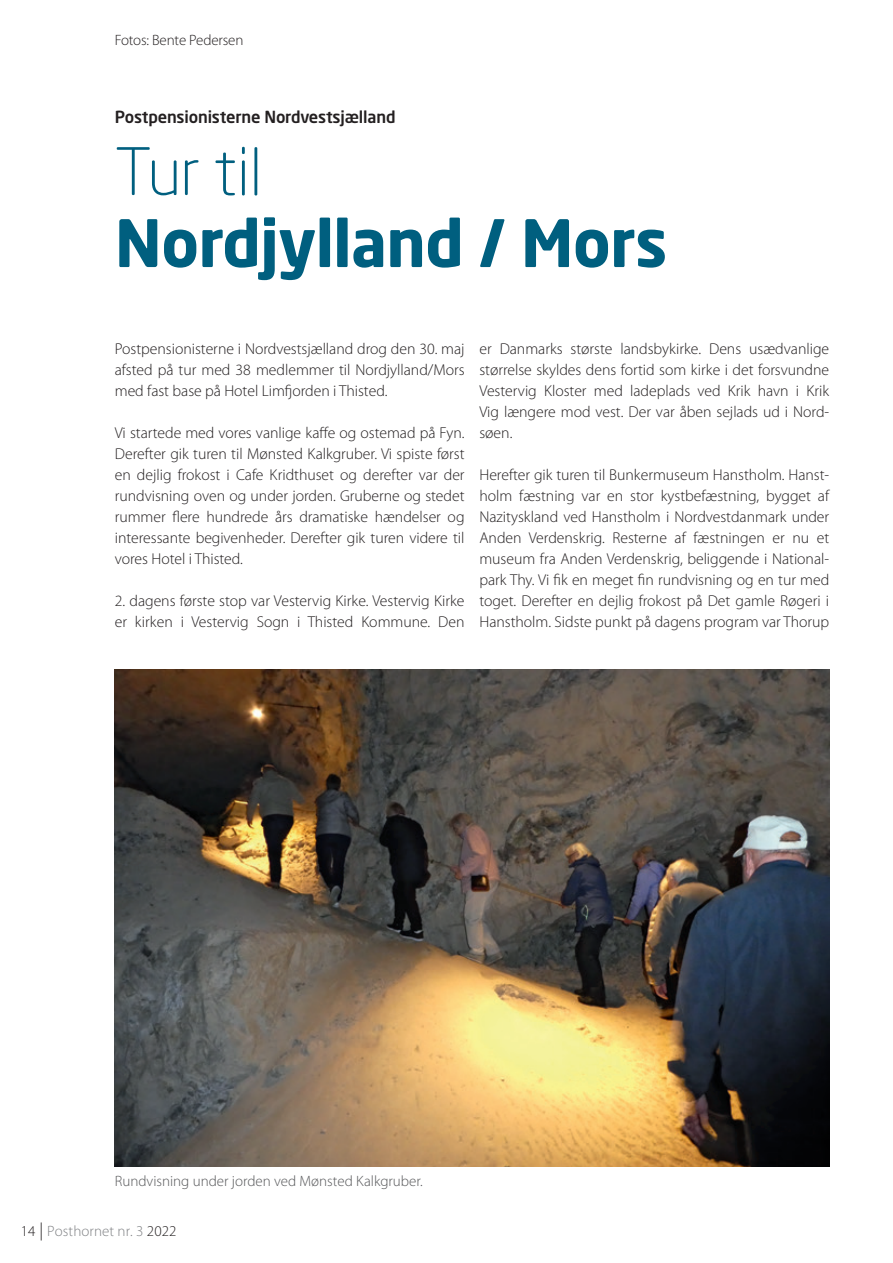
<style>
.page{position:relative;width:893px;height:1263px;background:#fff}
.page>*{position:absolute;margin:0;border:0;box-sizing:border-box;transform-origin:0 0}
.t1{font:700 64.5px "Neo Sans Pro";letter-spacing:-.01em;color:#005f7f}
.t2{font:300 64.5px "Neo Sans Pro";letter-spacing:-.01em;color:#005f7f}
.t3{font:500 16.5px "Neo Sans Pro";letter-spacing:-.01em;color:#231f20}
.t4{font:300 15.75px/21px "Myriad Pro";color:#231f20;text-align:justify}
.t5{font:300 15px "Myriad Pro";color:#57585a}
.t6{font:300 15px "Myriad Pro";letter-spacing:.005em;color:#808285}
.t7{font:300 15px "Myriad Pro";letter-spacing:-.01em;color:#231f20}
.s1{color:#231f20}
.s2{font-size:18px;color:#231f20}
</style>
<div class="page">
<img style="left:115px;top:669px;width:714px;height:498px">
<p class="t7" style="left:115px;top:32px;width:130px">Fotos: Bente Pedersen</p>
<p class="t3" style="left:115px;top:107px;width:282px">Postpensionisterne Nordvestsjælland</p>
<h1 class="t2" style="left:115px;top:133px;width:149px">Tur til</h1>
<h1 class="t1" style="left:115px;top:202px;width:554px">Nordjylland / Mors</h1>
<p class="t4" style="left:115px;top:339px;width:351px">Postpensionisterne i Nordvestsjælland drog den 30. maj afsted på tur med 38 medlemmer til Nordjylland/Mors med fast base på Hotel Limfjorden i Thisted.</p>
<p class="t4" style="left:115px;top:423px;width:351px">Vi startede med vores vanlige kaffe og ostemad på Fyn.<br>Derefter gik turen til Mønsted Kalkgruber. Vi spiste først en dejlig frokost i Cafe Kridthuset og derefter var der rundvisning oven og under jorden. Gruberne og stedet rummer flere hundrede års dramatiske hændelser og interessante begivenheder. Derefter gik turen videre til vores Hotel i Thisted.</p>
<p class="t4" style="left:115px;top:591px;width:351px">2. dagens første stop var Vestervig Kirke. Vestervig Kirke er kirken i Vestervig Sogn i Thisted Kommune. Den</p>
<p class="t4" style="left:479px;top:339px;width:351px">er Danmarks største landsbykirke. Dens usædvanlige størrelse skyldes dens fortid som kirke i det forsvundne Vestervig Kloster med ladeplads ved Krik havn i Krik Vig længere mod vest. Der var åben sejlads ud i Nord&shy;søen.</p>
<p class="t4" style="left:479px;top:465px;width:351px">Herefter gik turen til Bunkermuseum Hanstholm. Hanst&shy;holm fæstning var en stor kystbefæstning, bygget af Nazityskland ved Hanstholm i Nordvestdanmark under Anden Verdenskrig. Resterne af fæstningen er nu et museum fra Anden Verdenskrig, beliggende i National&shy;park Thy. Vi fik en meget fin rundvisning og en tur med toget. Derefter en dejlig frokost på Det gamle Røgeri i Hanstholm. Sidste punkt på dagens program var Thorup</p>
<p class="t5" style="left:115px;top:1173px;width:310px">Rundvisning under jorden ved Mønsted Kalkgruber.</p>
<p class="t6" style="left:21px;top:1223px;width:157px"><span class="s1">14</span> <span class="s2">|</span> Posthornet nr. 3 <span class="s1">2022</span></p>
</div>
